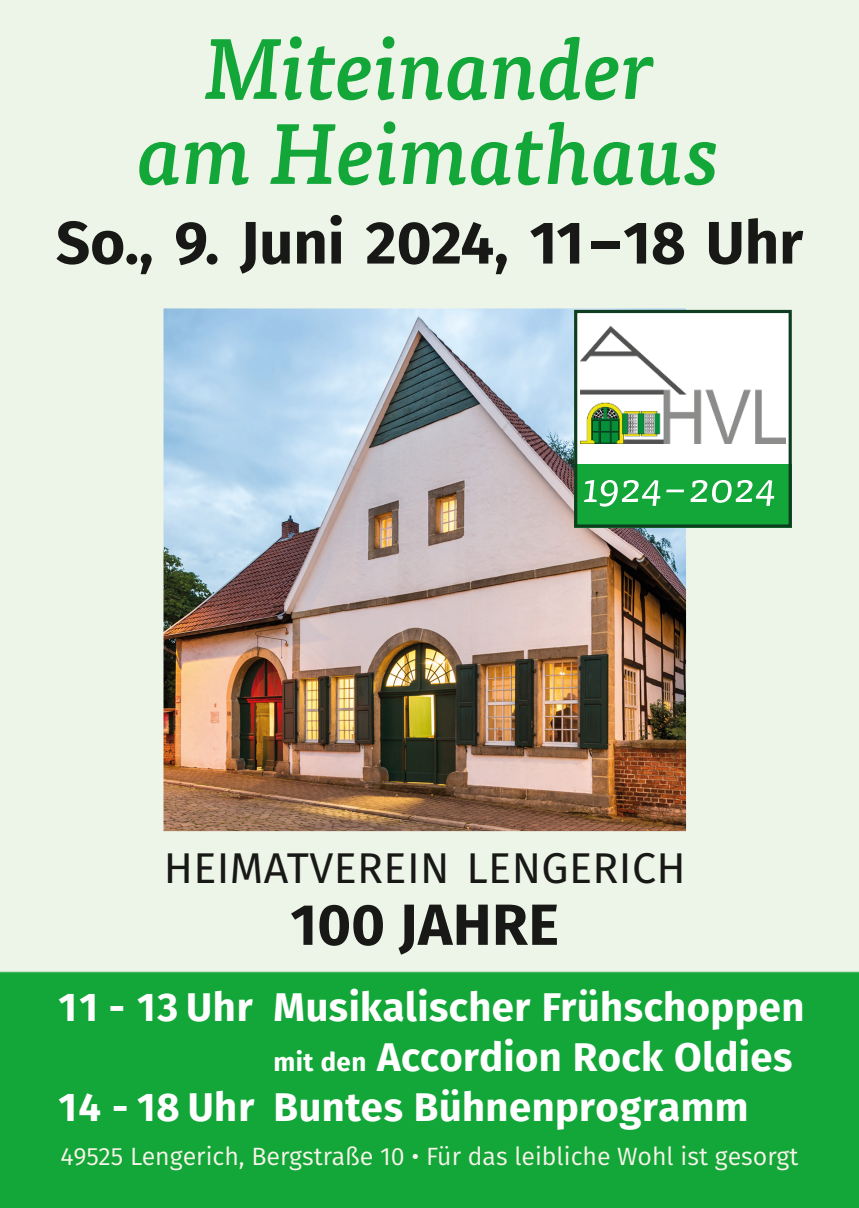
<style>
.page{position:relative;width:859px;height:1208px;background:#edf5e8}
.page>*{position:absolute;margin:0;border:0;box-sizing:border-box;transform-origin:0 0}
.t1{font:italic 500 85px/85px "Tisa Pro";color:#13a638;text-align:center}
.t2{font:700 60px "Fira Sans";color:#181816}
.t3{font:700 58px "Fira Sans";letter-spacing:.01em;color:#181816}
.t4{font:43px "Fira Sans";letter-spacing:.01em;color:#181816}
.t5{font:700 40px "Fira Sans";letter-spacing:.01em;color:#fff}
.t6{font:25px "Fira Sans";color:#f7f4e9}
.s1{font-size:26px}
</style>
<div class="page">
<img style="left:163px;top:308px;width:523px;height:523px">
<svg style="left:574px;top:310px;width:218px;height:217px;fill:#fff"></svg>
<div style="left:0;top:971px;width:859px;height:237px;background:#13a638"></div>
<h1 class="t1" style="left:138px;top:22px;width:584px">Miteinander am Heimathaus</h1>
<h2 class="t2" style="left:56px;top:192px;width:749px">So., 9. Juni 2024, 11–18 Uhr</h2>
<p class="t4" style="left:164px;top:835px;width:524px">HEIMATVEREIN LENGERICH</p>
<h3 class="t3" style="left:290px;top:876px;width:270px">100 JAHRE</h3>
<p class="t5" style="left:59px;top:973px;width:747px">11 - 13 Uhr Musikalischer Frühschoppen</p>
<p class="t5" style="left:274px;top:1023px;width:520px"><span class="s1">mit den</span> Accordion Rock Oldies</p>
<p class="t5" style="left:59px;top:1073px;width:691px">14 - 18 Uhr Buntes Bühnenprogramm</p>
<p class="t6" style="left:61px;top:1137px;width:739px">49525 Lengerich, Bergstraße 10 • Für das leibliche Wohl ist gesorgt</p>
</div>
